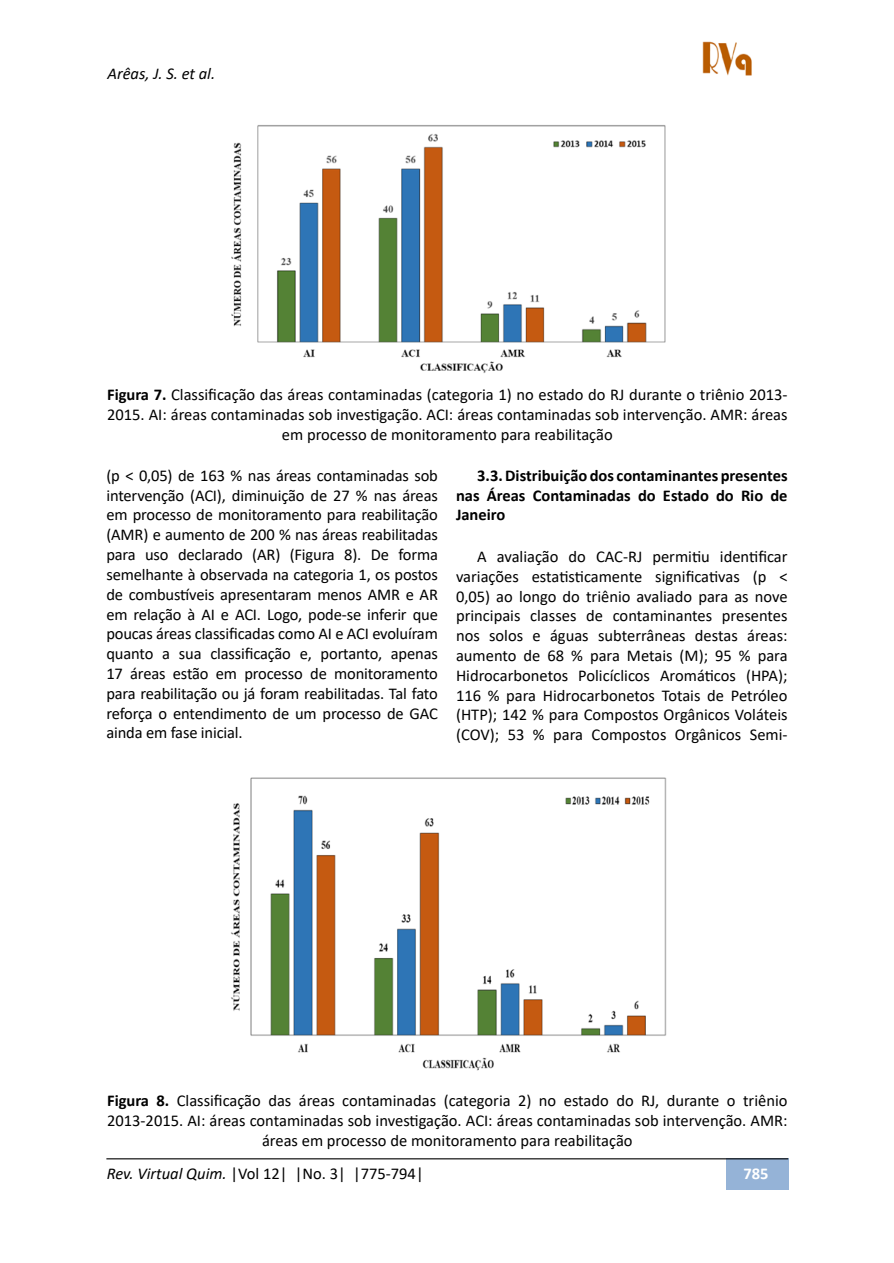
<style>
.page{position:relative;width:894px;height:1263px;background:#fff}
.page>*{position:absolute;margin:0;border:0;box-sizing:border-box;transform-origin:0 0}
.t1{font:16.5px/19.8px "Calibri";color:#000;text-align:justify}
.t2{font:700 16.5px/19.8px "Calibri";color:#000;text-align:justify}
.t3{font:italic 16.5px "Calibri";color:#000}
.t4{font:700 16.5px "Calibri";color:#fff}
.s1{font-weight:700}
.s2{font-style:italic}
</style>
<div class="page">
<div style="left:725px;top:1158px;width:62px;height:32px;background:#95b3d7"></div>
<hr style="left:106px;top:1158px;width:681px;height:1px;background:#000">
<img style="left:702px;top:41px;width:50px;height:35px">
<img style="left:231px;top:125px;width:435px;height:248px">
<img style="left:231px;top:777px;width:436px;height:294px">
<p class="t3" style="left:107px;top:62px;width:109px">Arêas, J. S. et al.</p>
<p class="t1" style="left:107px;top:384px;width:681px;text-align:center"><span class="s1">Figura 7.</span> Classificação das áreas contaminadas (categoria 1) no estado do RJ durante o triênio 2013-<br>2015. AI: áreas contaminadas sob investigação. ACI: áreas contaminadas sob intervenção. AMR: áreas em processo de monitoramento para reabilitação</p>
<p class="t1" style="left:106px;top:465px;width:333px">(p &lt; 0,05) de 163 % nas áreas contaminadas sob intervenção (ACI), diminuição de 27 % nas áreas em processo de monitoramento para reabilitação (AMR) e aumento de 200 % nas áreas reabilitadas para uso declarado (AR) (Figura 8). De forma semelhante à observada na categoria 1, os postos de combustíveis apresentaram menos AMR e AR em relação à AI e ACI. Logo, pode-se inferir que poucas áreas classificadas como AI e ACI evoluíram quanto a sua classificação e, portanto, apenas 17 áreas estão em processo de monitoramento para reabilitação ou já foram reabilitadas. Tal fato reforça o entendimento de um processo de GAC ainda em fase inicial.</p>
<p class="t2" style="left:456px;top:465px;width:333px;text-indent:21px">3.3. Distribuição dos contaminantes presentes nas Áreas Contaminadas do Estado do Rio de Janeiro</p>
<p class="t1" style="left:456px;top:546px;width:333px;text-indent:21px">A avaliação do CAC-RJ permitiu identificar variações estatisticamente significativas (p &lt; 0,05) ao longo do triênio avaliado para as nove principais classes de contaminantes presentes nos solos e águas subterrâneas destas áreas: aumento de 68 % para Metais (M); 95 % para Hidrocarbonetos Policíclicos Aromáticos (HPA); 116 % para Hidrocarbonetos Totais de Petróleo (HTP); 142 % para Compostos Orgânicos Voláteis (COV); 53 % para Compostos Orgânicos Semi-</p>
<p class="t1" style="left:107px;top:1090px;width:681px;text-align:center"><span class="s1">Figura 8.</span> Classificação das áreas contaminadas (categoria 2) no estado do RJ, durante o triênio<br>2013-2015. AI: áreas contaminadas sob investigação. ACI: áreas contaminadas sob intervenção. AMR: áreas em processo de monitoramento para reabilitação</p>
<p class="t1" style="left:107px;top:1163px;width:318px"><span class="s2">Rev. Virtual Quim.</span> |Vol 12| |No. 3| |775-794|</p>
<p class="t4" style="left:743px;top:1162px;width:27px">785</p>
</div>
